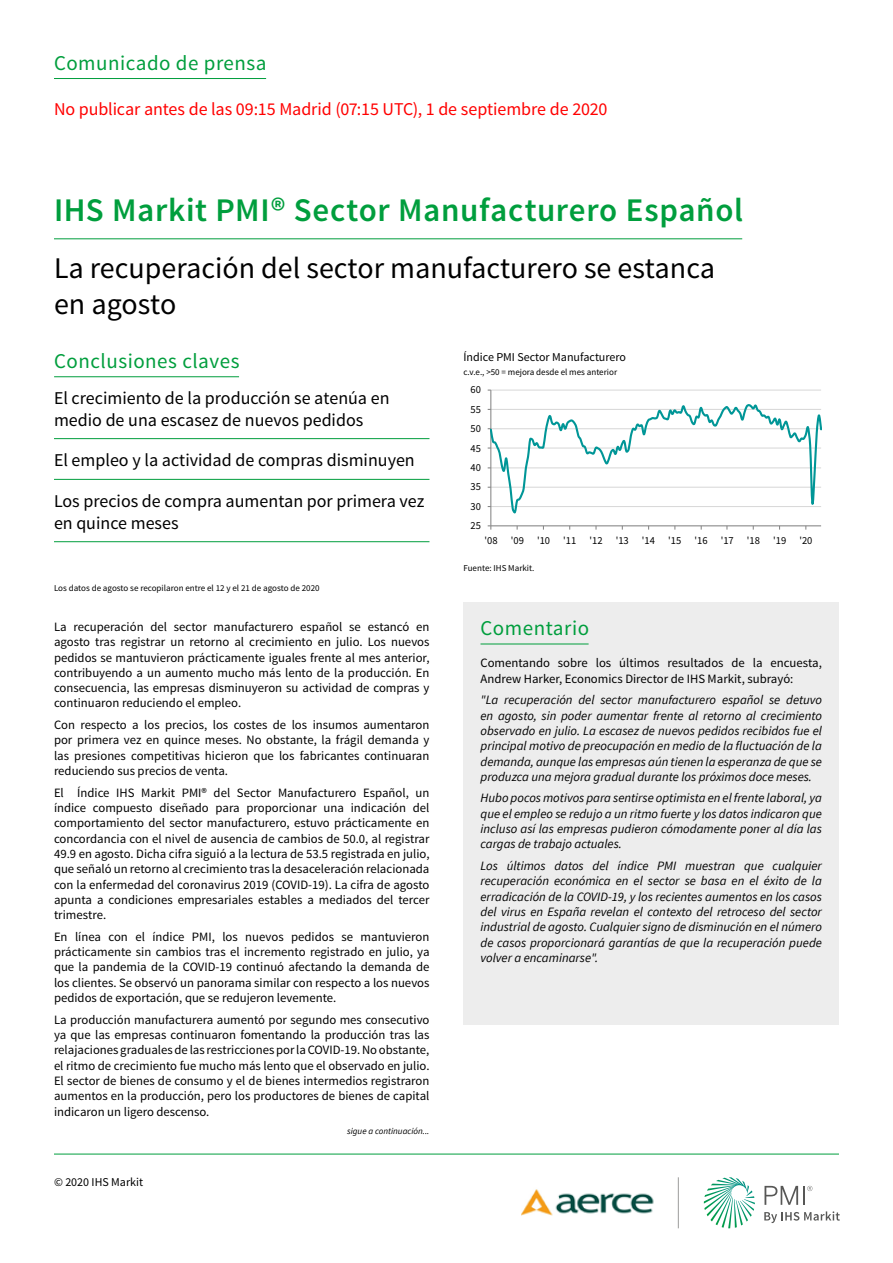
<style>
.page{position:relative;width:893px;height:1263px;background:#fff}
.page>*{position:absolute;margin:0;border:0;box-sizing:border-box;transform-origin:0 0}
.t1{font:600 33px "Source Sans Pro";letter-spacing:.02em;color:#009e3d}
.t2{font:30px/36px "Source Sans Pro";color:#000}
.t3{font:21px "Source Sans Pro";letter-spacing:.025em;color:#009e3d}
.t4{font:18px/21.6px "Source Sans Pro";color:#000}
.t5{font:18px "Source Sans Pro";letter-spacing:-.005em;color:#f00}
.t6{font:12.75px/15.3px "Source Sans Pro";color:#000;text-align:justify}
.t7{font:italic 12.75px/15.3px "Source Sans Pro";color:#000;text-align:justify}
.t8{font:12px "Source Sans Pro";color:#000}
.t9{font:10.8px "Source Sans Pro";letter-spacing:.005em;color:#000}
.t10{font:9px "Source Sans Pro";color:#000}
.t11{font:italic 9px "Source Sans Pro";color:#000}
</style>
<div class="page">
<svg style="left:704px;top:1177px;width:51px;height:51px"></svg>
<svg style="left:764px;top:1211px;width:76px;height:12px"></svg>
<svg style="left:764px;top:1186px;width:48px;height:19px"></svg>
<hr style="left:54px;top:1154px;width:785px;height:1px;background:#009e3d">
<img style="left:522px;top:1189px;width:132px;height:27px">
<hr style="left:678px;top:1177px;width:1px;height:51px;background:#9d9d9c">
<hr style="left:491px;top:390px;width:330px;height:1px;background:#d9d9d9">
<hr style="left:490px;top:390px;width:1px;height:136px;background:#868686">
<hr style="left:491px;top:525px;width:330px;height:1px;background:#868686">
<svg style="left:488px;top:402px;width:334px;height:111px"></svg>
<hr style="left:54px;top:376px;width:185px;height:1px;background:#009e3d">
<hr style="left:54px;top:78px;width:212px;height:1px;background:#009e3d">
<hr style="left:54px;top:238px;width:688px;height:1px;background:#009e3d">
<hr style="left:54px;top:438px;width:375px;height:1px;background:#009e3d">
<hr style="left:54px;top:479px;width:375px;height:1px;background:#009e3d">
<hr style="left:54px;top:541px;width:375px;height:1px;background:#009e3d">
<div style="left:463px;top:602px;width:376px;height:56px;background:#ededed"></div>
<hr style="left:480px;top:644px;width:109px;height:1px;background:#009e3d">
<div style="left:463px;top:658px;width:376px;height:366px;background:#ededed"></div>
<h3 class="t3" style="left:54px;top:50px;width:214px">Comunicado de prensa</h3>
<h3 class="t5" style="left:54px;top:98px;width:555px">No publicar antes de las 09:15 Madrid (07:15 UTC), 1 de septiembre de 2020</h3>
<h1 class="t1" style="left:54px;top:190px;width:690px">IHS Markit PMI® Sector Manufacturero Español</h1>
<h2 class="t2" style="left:54px;top:250px;width:663px">La recuperación del sector manufacturero se estanca en agosto</h2>
<h3 class="t3" style="left:54px;top:348px;width:187px">Conclusiones claves</h3>
<p class="t8" style="left:463px;top:350px;width:164px">Índice PMI Sector Manufacturero</p>
<p class="t10" style="left:463px;top:366px;width:155px">c.v.e., &gt;50 = mejora desde el mes anterior</p>
<h3 class="t4" style="left:54px;top:387px;width:337px">El crecimiento de la producción se atenúa en medio de una escasez de nuevos pedidos</h3>
<h3 class="t4" style="left:54px;top:450px;width:362px">El empleo y la actividad de compras disminuyen</h3>
<h3 class="t4" style="left:54px;top:491px;width:372px">Los precios de compra aumentan por primera vez en quince meses</h3>
<p class="t10" style="left:54px;top:582px;width:267px">Los datos de agosto se recopilaron entre el 12 y el 21 de agosto de 2020</p>
<p class="t6" style="left:54px;top:619px;width:377px">La recuperación del sector manufacturero español se estancó en agosto tras registrar un retorno al crecimiento en julio. Los nuevos pedidos se mantuvieron prácticamente iguales frente al mes anterior, contribuyendo a un aumento mucho más lento de la producción. En consecuencia, las empresas disminuyeron su actividad de compras y continuaron reduciendo el empleo.</p>
<p class="t6" style="left:54px;top:717px;width:377px">Con respecto a los precios, los costes de los insumos aumentaron por primera vez en quince meses. No obstante, la frágil demanda y las presiones competitivas hicieron que los fabricantes continuaran reduciendo sus precios de venta.</p>
<p class="t6" style="left:54px;top:785px;width:377px">El Índice IHS Markit PMI® del Sector Manufacturero Español, un índice compuesto diseñado para proporcionar una indicación del comportamiento del sector manufacturero, estuvo prácticamente en concordancia con el nivel de ausencia de cambios de 50.0, al registrar 49.9 en agosto. Dicha cifra siguió a la lectura de 53.5 registrada en julio, que señaló un retorno al crecimiento tras la desaceleración relacionada con la enfermedad del coronavirus 2019 (COVID-19). La cifra de agosto apunta a condiciones empresariales estables a mediados del tercer trimestre.</p>
<p class="t6" style="left:54px;top:929px;width:377px">En línea con el índice PMI, los nuevos pedidos se mantuvieron prácticamente sin cambios tras el incremento registrado en julio, ya que la pandemia de la COVID-19 continuó afectando la demanda de los clientes. Se observó un panorama similar con respecto a los nuevos pedidos de exportación, que se redujeron levemente.</p>
<p class="t6" style="left:54px;top:1012px;width:377px">La producción manufacturera aumentó por segundo mes consecutivo ya que las empresas continuaron fomentando la producción tras las relajaciones graduales de las restricciones por la COVID-19. No obstante, el ritmo de crecimiento fue mucho más lento que el observado en julio.<br>El sector de bienes de consumo y el de bienes intermedios registraron aumentos en la producción, pero los productores de bienes de capital indicaron un ligero descenso.</p>
<p class="t8" style="left:54px;top:1175px;width:91px">© 2020 IHS Markit</p>
<p class="t11" style="left:347px;top:1125px;width:84px">sigue a continuación...</p>
<p class="t9" style="left:471px;top:383px;width:12px">60</p>
<p class="t9" style="left:471px;top:402px;width:12px">55</p>
<p class="t9" style="left:471px;top:422px;width:12px">50</p>
<p class="t9" style="left:471px;top:441px;width:12px">45</p>
<p class="t9" style="left:471px;top:461px;width:12px">40</p>
<p class="t9" style="left:471px;top:480px;width:12px">35</p>
<p class="t9" style="left:471px;top:499px;width:12px">30</p>
<p class="t9" style="left:471px;top:519px;width:12px">25</p>
<p class="t9" style="left:485px;top:533px;width:329px">'08 '09 '10 '11 '12 '13 '14 '15 '16 '17 '18 '19 '20</p>
<p class="t10" style="left:463px;top:562px;width:73px">Fuente: IHS Markit.</p>
<h3 class="t3" style="left:480px;top:615px;width:110px">Comentario</h3>
<p class="t6" style="left:480px;top:656px;width:343px">Comentando sobre los últimos resultados de la encuesta,<br>Andrew Harker, Economics Director de IHS Markit, subrayó:</p>
<p class="t7" style="left:480px;top:692px;width:343px">"La recuperación del sector manufacturero español se detuvo en agosto, sin poder aumentar frente al retorno al crecimiento observado en julio. La escasez de nuevos pedidos recibidos fue el principal motivo de preocupación en medio de la fluctuación de la demanda, aunque las empresas aún tienen la esperanza de que se produzca una mejora gradual durante los próximos doce meses.</p>
<p class="t7" style="left:480px;top:790px;width:343px">Hubo pocos motivos para sentirse optimista en el frente laboral, ya que el empleo se redujo a un ritmo fuerte y los datos indicaron que incluso así las empresas pudieron cómodamente poner al día las cargas de trabajo actuales.</p>
<p class="t7" style="left:480px;top:858px;width:343px">Los últimos datos del índice PMI muestran que cualquier recuperación económica en el sector se basa en el éxito de la erradicación de la COVID-19, y los recientes aumentos en los casos del virus en España revelan el contexto del retroceso del sector industrial de agosto. Cualquier signo de disminución en el número de casos proporcionará garantías de que la recuperación puede volver a encaminarse".</p>
</div>
